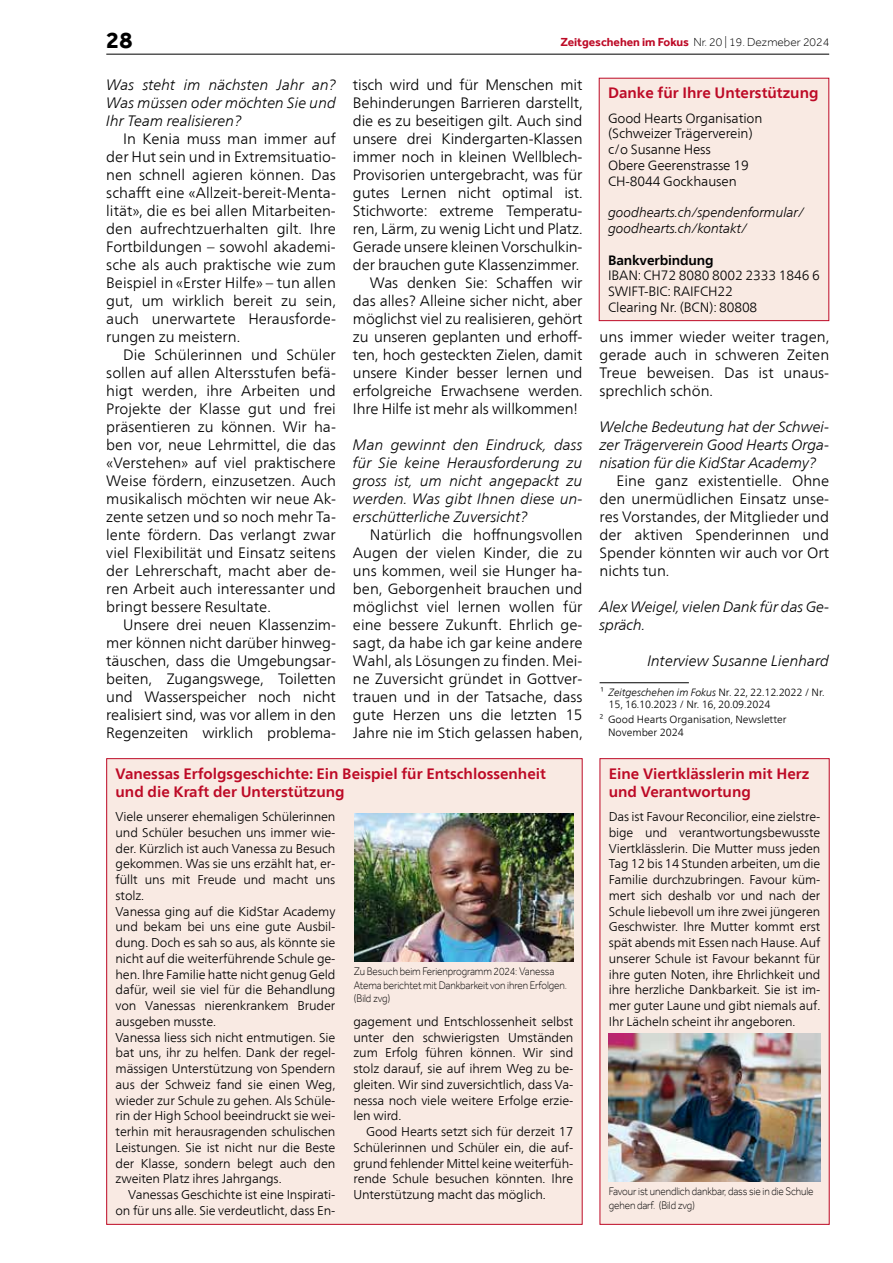
<style>
.page{position:relative;width:893px;height:1263px;background:#fff}
.page>*{position:absolute;margin:0;border:0;box-sizing:border-box;transform-origin:0 0}
.t1{font:700 24px "Effra";color:#000}
.t2{font:300 15px/18px "Frutiger Neue LT Com";letter-spacing:-.01em;color:#000;text-align:justify}
.t3{font:italic 300 15px/18px "Frutiger Neue LT Com";color:#000;text-align:justify}
.t4{font:700 15px/18px "Frutiger Neue LT Com";color:#bd0a26}
.t5{font:300 13.5px/15.8px "Frutiger Neue LT Com";letter-spacing:-.01em;color:#000}
.t6{font:italic 300 13.5px/15.8px "Frutiger Neue LT Com";letter-spacing:-.01em;color:#000}
.t7{font:700 13.5px "Frutiger Neue LT Com";letter-spacing:-.01em;color:#000}
.t8{font:300 12.75px/15.8px "Frutiger Neue LT Com";letter-spacing:-.01em;color:#000;text-align:justify}
.t9{font:300 12px "Effra";color:#000}
.t10{font:300 11.25px/13.5px "Effra";letter-spacing:-.01em;color:#000;scale:.9 1}
.t11{font:300 10.5px/12.6px "Frutiger Neue LT Com";color:#000}
.s1{font-weight:700;color:#bd0a26}
.s2{font-style:italic}
</style>
<div class="page">
<hr style="left:106px;top:54px;width:723px;height:1px;background:#000">
<div style="left:107px;top:759px;width:475px;height:465px;background:#f9eae3"></div>
<img style="left:354px;top:814px;width:219px;height:147px">
<hr style="left:600px;top:682px;width:89px;height:1px;background:#000">
<div style="left:600px;top:759px;width:229px;height:465px;background:#f9eae3"></div>
<div style="left:600px;top:758px;width:230px;height:467px;border:1px solid #bd0a26"></div>
<img style="left:609px;top:1034px;width:211px;height:147px">
<div style="left:599px;top:78px;width:230px;height:243px;background:#f9eae3"></div>
<h1 class="t1" style="left:106px;top:26px;width:28px">28</h1>
<p class="t9" style="left:560px;top:35px;width:270px"><span class="s1">Zeitgeschehen im Fokus</span> Nr. 20 | 19. Dezmeber 2024</p>
<p class="t3" style="left:106px;top:76px;width:231px">Was steht im nächsten Jahr an?<br>Was müssen oder möchten Sie und Ihr Team realisieren?</p>
<p class="t2" style="left:106px;top:130px;width:231px;text-indent:17px">In Kenia muss man immer auf der Hut sein und in Extremsituatio&shy;nen schnell agieren können. Das schafft eine «Allzeit-bereit-Menta&shy;lität», die es bei allen Mitarbeiten&shy;den aufrechtzuerhalten gilt. Ihre Fortbildungen – sowohl akademi&shy;sche als auch praktische wie zum Beispiel in «Erster Hilfe» – tun allen gut, um wirklich bereit zu sein, auch unerwartete Herausforde&shy;rungen zu meistern.</p>
<p class="t2" style="left:106px;top:346px;width:231px;text-indent:17px">Die Schülerinnen und Schüler sollen auf allen Altersstufen befä&shy;higt werden, ihre Arbeiten und Projekte der Klasse gut und frei präsentieren zu können. Wir ha&shy;ben vor, neue Lehrmittel, die das «Verstehen» auf viel praktischere Weise fördern, einzusetzen. Auch musikalisch möchten wir neue Ak&shy;zente setzen und so noch mehr Ta&shy;lente fördern. Das verlangt zwar viel Flexibilität und Einsatz seitens der Lehrerschaft, macht aber de&shy;ren Arbeit auch interessanter und bringt bessere Resultate.</p>
<p class="t2" style="left:106px;top:616px;width:231px;text-indent:17px">Unsere drei neuen Klassenzim&shy;mer können nicht darüber hinweg&shy;täuschen, dass die Umgebungsar&shy;beiten, Zugangswege, Toiletten und Wasserspeicher noch nicht realisiert sind, was vor allem in den Regenzeiten wirklich problema-</p>
<p class="t2" style="left:353px;top:76px;width:231px">tisch wird und für Menschen mit</p>
<p class="t2" style="left:353px;top:94px;width:231px">Behinderungen Barrieren darstellt,</p>
<p class="t2" style="left:353px;top:112px;width:231px">die es zu beseitigen gilt. Auch sind</p>
<p class="t2" style="left:353px;top:130px;width:231px">unsere drei Kindergarten-Klassen</p>
<p class="t2" style="left:353px;top:148px;width:231px">immer noch in kleinen Wellblech-</p>
<p class="t2" style="left:353px;top:166px;width:231px">Provisorien untergebracht, was für</p>
<p class="t2" style="left:353px;top:184px;width:231px">gutes Lernen nicht optimal ist.</p>
<p class="t2" style="left:353px;top:202px;width:231px">Stichworte: extreme Temperatu-</p>
<p class="t2" style="left:353px;top:220px;width:231px">ren, Lärm, zu wenig Licht und Platz.</p>
<p class="t2" style="left:353px;top:238px;width:231px">Gerade unsere kleinen Vorschulkin-</p>
<p class="t2" style="left:353px;top:256px;width:228px">der brauchen gute Klassenzimmer.</p>
<p class="t2" style="left:370px;top:274px;width:214px">Was denken Sie: Schaffen wir</p>
<p class="t2" style="left:353px;top:292px;width:231px">das alles? Alleine sicher nicht, aber</p>
<p class="t2" style="left:353px;top:310px;width:231px">möglichst viel zu realisieren, gehört</p>
<p class="t2" style="left:353px;top:328px;width:231px">zu unseren geplanten und erhoff-</p>
<p class="t2" style="left:353px;top:346px;width:231px">ten, hoch gesteckten Zielen, damit</p>
<p class="t2" style="left:353px;top:364px;width:231px">unsere Kinder besser lernen und</p>
<p class="t2" style="left:353px;top:382px;width:231px">erfolgreiche Erwachsene werden.</p>
<p class="t2" style="left:353px;top:400px;width:227px">Ihre Hilfe ist mehr als willkommen!</p>
<p class="t3" style="left:353px;top:436px;width:231px">Man gewinnt den Eindruck, dass für Sie keine Herausforderung zu gross ist, um nicht angepackt zu werden. Was gibt Ihnen diese un&shy;erschütterliche Zuversicht?</p>
<p class="t2" style="left:353px;top:526px;width:231px;text-indent:17px">Natürlich die hoffnungsvollen Augen der vielen Kinder, die zu uns kommen, weil sie Hunger ha&shy;ben, Geborgenheit brauchen und möglichst viel lernen wollen für eine bessere Zukunft. Ehrlich ge&shy;sagt, da habe ich gar keine andere Wahl, als Lösungen zu finden. Mei&shy;ne Zuversicht gründet in Gottver&shy;trauen und in der Tatsache, dass gute Herzen uns die letzten 15<br>Jahre nie im Stich gelassen haben,</p>
<p class="t4" style="left:116px;top:765px;width:432px">Vanessas Erfolgsgeschichte: Ein Beispiel für Entschlossenheit und die Kraft der Unterstützung</p>
<p class="t8" style="left:116px;top:809px;width:221px;text-align:left">Viele unserer ehemaligen Schülerinnen und Schüler besuchen uns immer wie&shy;der. Kürzlich ist auch Vanessa zu Besuch gekommen. Was sie uns erzählt hat, er&shy;füllt uns mit Freude und macht uns stolz.<br>Vanessa ging auf die KidStar Academy und bekam bei uns eine gute Ausbil&shy;dung. Doch es sah so aus, als könnte sie nicht auf die weiterführende Schule ge&shy;hen. Ihre Familie hatte nicht genug Geld dafür, weil sie viel für die Behandlung von Vanessas nierenkrankem Bruder ausgeben musste.<br>Vanessa liess sich nicht entmutigen. Sie bat uns, ihr zu helfen. Dank der regel&shy;mässigen Unterstützung von Spendern aus der Schweiz fand sie einen Weg, wieder zur Schule zu gehen. Als Schüle&shy;rin der High School beeindruckt sie wei&shy;terhin mit herausragenden schulischen Leistungen. Sie ist nicht nur die Beste der Klasse, sondern belegt auch den zweiten Platz ihres Jahrgangs.</p>
<p class="t8" style="left:116px;top:1187px;width:221px;text-align:right">Vanessas Geschichte ist eine Inspirati&shy;on für uns alle. Sie verdeutlicht, dass En-</p>
<p class="t10" style="left:354px;top:965px;width:238px">Zu Besuch beim Ferienprogramm 2024: Vanessa<br>Atema berichtet mit Dankbarkeit von ihren Erfolgen. (Bild zvg)</p>
<p class="t8" style="left:353px;top:1013px;width:221px">gagement und Entschlossenheit selbst unter den schwierigsten Umständen zum Erfolg führen können. Wir sind stolz darauf, sie auf ihrem Weg zu be&shy;gleiten. Wir sind zuversichtlich, dass Va&shy;nessa noch viele weitere Erfolge erzie&shy;len wird.</p>
<p class="t8" style="left:353px;top:1124px;width:221px;text-indent:13px">Good Hearts setzt sich für derzeit 17<br>Schülerinnen und Schüler ein, die auf&shy;grund fehlender Mittel keine weiterfüh&shy;rende Schule besuchen könnten. Ihre Unterstützung macht das möglich.</p>
<p class="t4" style="left:608px;top:84px;width:212px">Danke für Ihre Unterstützung</p>
<p class="t5" style="left:608px;top:110px;width:156px">Good Hearts Organisation (Schweizer Trägerverein) c/o Susanne Hess<br>Obere Geerenstrasse 19<br>CH-8044 Gockhausen</p>
<p class="t6" style="left:608px;top:205px;width:198px">goodhearts.ch/spendenformular/ goodhearts.ch/kontakt/</p>
<p class="t7" style="left:608px;top:252px;width:107px">Bankverbindung</p>
<p class="t5" style="left:608px;top:268px;width:213px">IBAN: CH72 8080 8002 2333 1846 6<br>SWIFT-BIC: RAIFCH22<br>Clearing Nr. (BCN): 80808</p>
<p class="t2" style="left:600px;top:328px;width:231px">uns immer wieder weiter tragen, gerade auch in schweren Zeiten Treue beweisen. Das ist unaus&shy;sprechlich schön.</p>
<p class="t3" style="left:600px;top:418px;width:231px">Welche Bedeutung hat der Schwei&shy;zer Trägerverein Good Hearts Orga&shy;nisation für die KidStar Academy?</p>
<p class="t2" style="left:600px;top:472px;width:231px;text-indent:17px">Eine ganz existentielle. Ohne den unermüdlichen Einsatz unse&shy;res Vorstandes, der Mitglieder und der aktiven Spenderinnen und Spender könnten wir auch vor Ort nichts tun.</p>
<p class="t3" style="left:600px;top:598px;width:231px">Alex Weigel, vielen Dank für das Ge&shy;spräch.</p>
<p class="t3" style="left:647px;top:652px;width:183px">Interview Susanne Lienhard</p>
<p class="t11" style="left:609px;top:686px;width:218px;text-indent:-9px">¹ <span class="s2">Zeitgeschehen im Fokus</span> Nr. 22, 22.12.2022 / Nr.<br>15, 16.10.2023 / Nr. 16, 20.09.2024</p>
<p class="t11" style="left:608px;top:713px;width:180px;text-indent:-9px">² Good Hearts Organisation, Newsletter<br>November 2024</p>
<p class="t4" style="left:609px;top:765px;width:202px">Eine Viertklässlerin mit Herz und Verantwortung</p>
<p class="t8" style="left:609px;top:809px;width:213px">Das ist Favour Reconcilior, eine zielstre&shy;bige und verantwortungsbewusste Viertklässlerin. Die Mutter muss jeden Tag 12 bis 14 Stunden arbeiten, um die Familie durchzubringen. Favour küm&shy;mert sich deshalb vor und nach der Schule liebevoll um ihre zwei jüngeren Geschwister. Ihre Mutter kommt erst spät abends mit Essen nach Hause. Auf unserer Schule ist Favour bekannt für ihre guten Noten, ihre Ehrlichkeit und ihre herzliche Dankbarkeit. Sie ist im&shy;mer guter Laune und gibt niemals auf.<br>Ihr Lächeln scheint ihr angeboren.</p>
<p class="t10" style="left:609px;top:1184px;width:229px">Favour ist unendlich dankbar, dass sie in die Schule gehen darf. (Bild zvg)</p>
</div>
